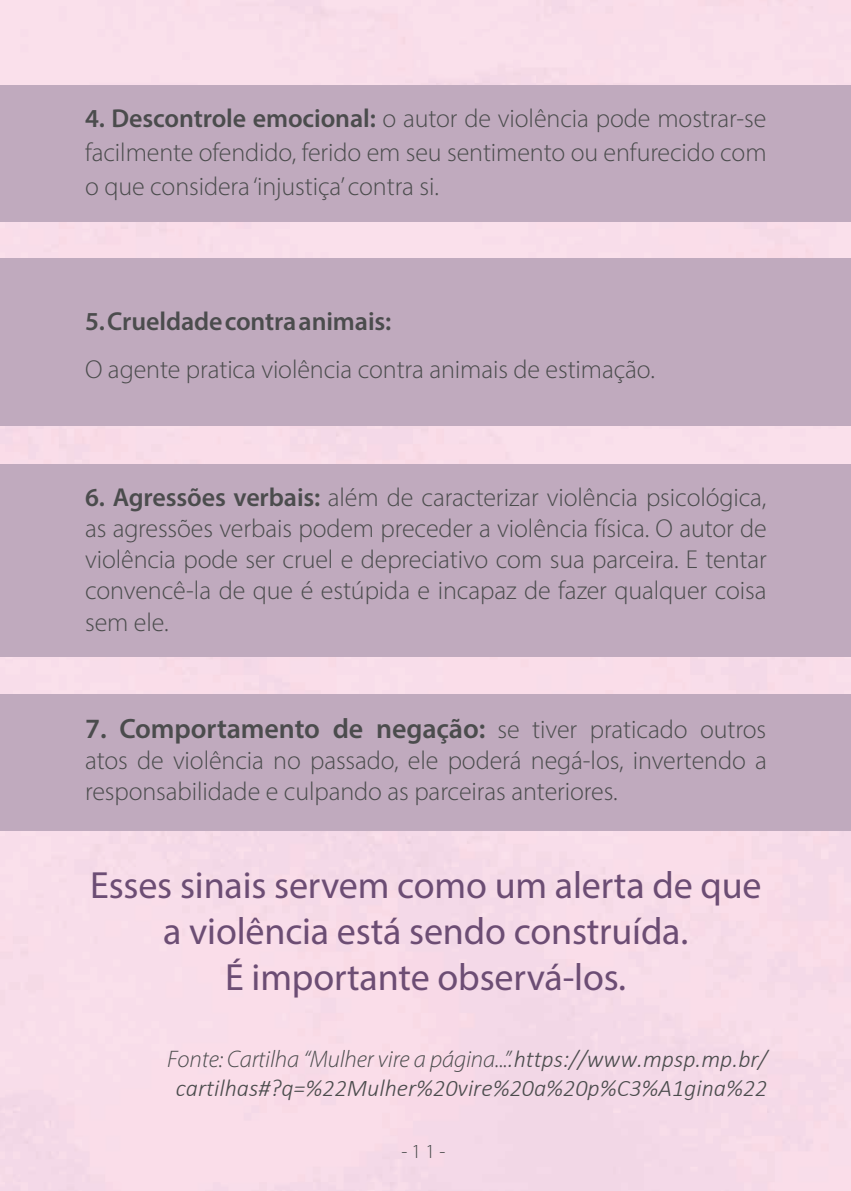
<style>
.page{position:relative;width:851px;height:1191px;background:#fff}
.page>*{position:absolute;margin:0;border:0;box-sizing:border-box;transform-origin:0 0}
.t1{font:38px/45.6px "Myriad Pro";letter-spacing:-.005em;color:#6c4d74;text-align:center}
.t2{font:600 28px "Myriad Pro";letter-spacing:-.005em;color:#4b4c4d}
.t3{font:300 26px/31.2px "Myriad Pro";letter-spacing:-.005em;color:#4b4c4d;text-align:justify}
.t4{font:600 26px "Myriad Pro";letter-spacing:-.005em;color:#4b4c4d}
.t5{font:italic 300 24px "Myriad Pro";letter-spacing:-.005em;color:#4b4c4d}
.t6{font:italic 300 24px "Calibri";color:#4b4c4d}
.t7{font:300 20px "Myriad Pro";color:#4b4c4d}
.s1{font-weight:600}
.s2{font-weight:300;font-size:26px}
.s3{font-family:"Calibri"}
</style>
<div class="page">
<div style="left:0;top:85px;width:850px;height:136px;background:#c0aabe"></div>
<div style="left:0;top:258px;width:850px;height:167px;background:#c0aabe"></div>
<div style="left:0;top:463px;width:850px;height:193px;background:#c0aabe"></div>
<div style="left:0;top:694px;width:850px;height:136px;background:#c0aabe"></div>
<p class="t3" style="left:85px;top:101px;width:683px;line-height:34px"><span class="s1">4. Descontrole emocional:</span> o autor de violência pode mostrar-se facilmente ofendido, ferido em seu sentimento ou enfurecido com o que considera ‘injustiça’ contra si.</p>
<p class="t4" style="left:85px;top:304px;width:308px">5. Crueldade contra animais:</p>
<p class="t3" style="left:85px;top:354px;width:571px">O agente pratica violência contra animais de estimação.</p>
<p class="t3" style="left:85px;top:481px;width:683px"><span class="s1">6. Agressões verbais:</span> além de caracterizar violência psicológica, as agressões verbais podem preceder a violência física. O autor de violência pode ser cruel e depreciativo com sua parceira. E tentar convencê-la de que é estúpida e incapaz de fazer qualquer coisa sem ele.</p>
<p class="t2" style="left:85px;top:710px;width:682px">7. Comportamento de negação: <span class="s2">se tiver praticado outros</span></p>
<p class="t3" style="left:85px;top:744px;width:683px">atos de violência no passado, ele poderá negá-los, invertendo a responsabilidade e culpando as parceiras anteriores.</p>
<h1 class="t1" style="left:90px;top:862px;width:673px">Esses sinais servem como um alerta de que a violência está sendo construída.<br>É importante observá-los.</h1>
<p class="t5" style="left:167px;top:1045px;width:601px">Fonte: Cartilha “Mulher vire a página...”<span class="s3">.https://www.mpsp.mp.br/</span></p>
<p class="t6" style="left:176px;top:1073px;width:593px">cartilhas#?q=%22Mulher%20vire%20a%20p%C3%A1gina%22</p>
<p class="t7" style="left:401px;top:1139px;width:45px">-11-</p>
</div>
